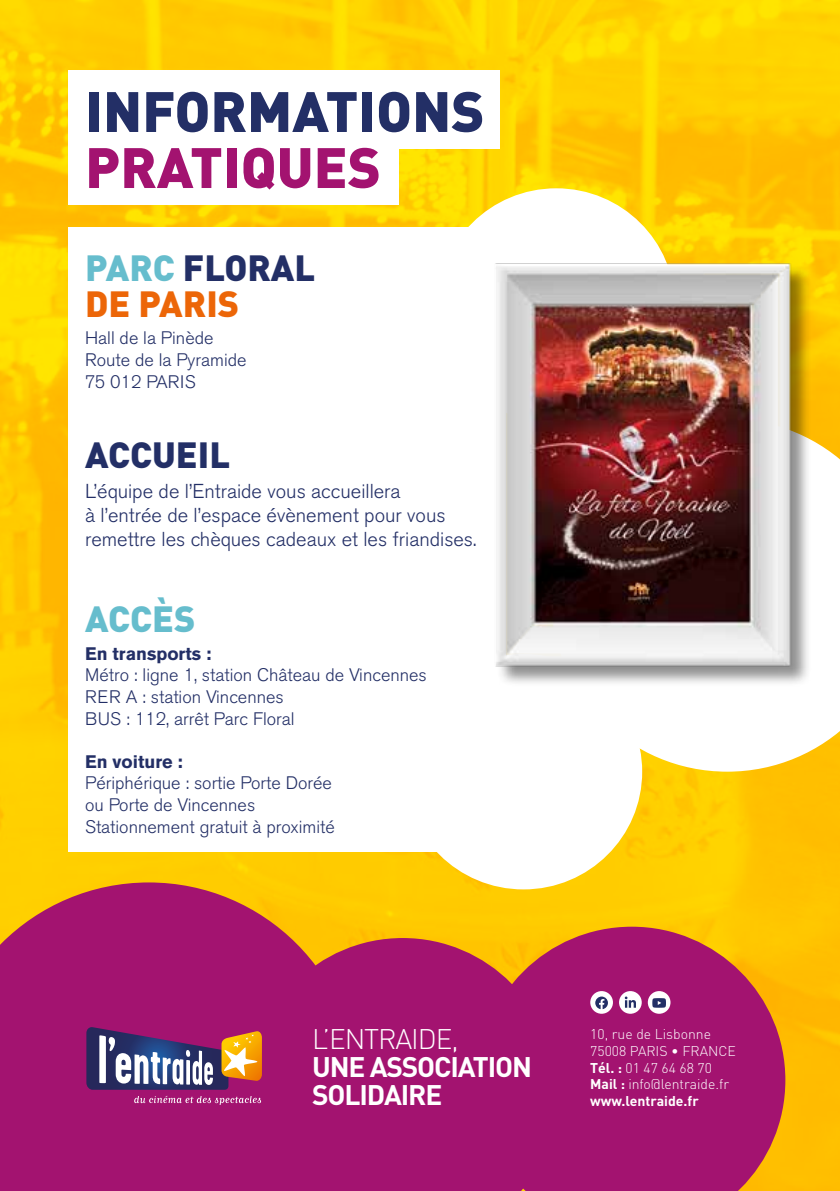
<style>
.page{position:relative;width:840px;height:1191px;background:#fff}
.page>*{position:absolute;margin:0;border:0;box-sizing:border-box;transform-origin:0 0}
.t1{font:900 56px "DIN";color:#232f66}
.t2{font:900 56px "DIN";color:#a31370}
.t3{font:900 36px/36px "DIN";color:#ec6608}
.t4{font:900 36px "DIN";color:#232f66}
.t5{font:900 36px "DIN";color:#66bdcd}
.t6{font:700 28px/28px "DIN";letter-spacing:-.04em;color:#fff}
.t7{font:300 28px "DIN";letter-spacing:-.04em;color:#fff}
.t8{font:300 20px/24px "Akzidenz Grotesk BE";color:#232f66}
.t9{font:300 18px/21.6px "Akzidenz Grotesk BE";color:#232f66}
.t10{font:700 18px "Akzidenz Grotesk BE";color:#232f66}
.t11{font:300 14px/16.8px "DIN";color:#fff}
.s1{color:#66bdcd}
.s2{color:#232f66}
.s3{font-weight:700}
</style>
<div class="page">
<img style="left:0;top:0;width:839px;height:1191px">
<svg style="left:628px;top:419px;width:211px;height:352px"></svg>
<svg style="left:0;top:882px;width:357px;height:309px;background:#ae2a61"></svg>
<div style="left:249px;top:938px;width:229px;height:253px;background:#a31370"></div>
<svg style="left:478px;top:926px;width:306px;height:265px;background:#ae2961"></svg>
<div style="left:404px;top:654px;width:237px;height:235px;background:#fff;border-radius:50%"></div>
<div style="left:437px;top:188px;width:237px;height:236px;background:#fff;border-radius:50%"></div>
<div style="left:68px;top:70px;width:431px;height:79px;background:#fff"></div>
<div style="left:68px;top:227px;width:437px;height:624px;background:#fff"></div>
<div style="left:68px;top:126px;width:330px;height:78px;background:#fff"></div>
<svg style="left:839px;top:0;width:1px;height:222px"></svg>
<svg style="left:134px;top:1095px;width:127px;height:10px"></svg>
<svg style="left:86px;top:1027px;width:176px;height:62px"></svg>
<svg style="left:618px;top:991px;width:23px;height:22px"></svg>
<svg style="left:624px;top:996px;width:11px;height:11px"></svg>
<div style="left:590px;top:991px;width:22px;height:22px;background:#fff;border-radius:50%"></div>
<svg style="left:595px;top:996px;width:12px;height:13px"></svg>
<svg style="left:647px;top:991px;width:23px;height:22px"></svg>
<svg style="left:652px;top:998px;width:13px;height:9px"></svg>
<img style="left:495px;top:238px;width:328px;height:480px">
<h1 class="t1" style="left:85px;top:74px;width:400px">INFORMATIONS</h1>
<h1 class="t2" style="left:85px;top:130px;width:297px">PRATIQUES</h1>
<h2 class="t3" style="left:85px;top:248px;width:231px"><span class="s1">PARC</span> <span class="s2">FLORAL<br></span>DE PARIS</h2>
<p class="t9" style="left:85px;top:327px;width:163px">Hall de la Pinède<br>Route de la Pyramide<br>75 012 PARIS</p>
<h2 class="t4" style="left:85px;top:431px;width:146px">ACCUEIL</h2>
<p class="t8" style="left:85px;top:479px;width:392px">L’équipe de l’Entraide vous accueillera<br>à l’entrée de l’espace évènement pour vous remettre les chèques cadeaux et les friandises.</p>
<h2 class="t5" style="left:85px;top:595px;width:112px">ACCÈS</h2>
<p class="t10" style="left:85px;top:643px;width:127px">En transports :</p>
<p class="t9" style="left:85px;top:664px;width:343px">Métro : ligne 1, station Château de Vincennes<br>RER A : station Vincennes<br>BUS : 112, arrêt Parc Floral</p>
<p class="t10" style="left:85px;top:751px;width:99px">En voiture :</p>
<p class="t9" style="left:85px;top:772px;width:251px">Périphérique : sortie Porte Dorée ou Porte de Vincennes<br>Stationnement gratuit à proximité</p>
<h3 class="t7" style="left:312px;top:1022px;width:148px">L’ENTRAIDE,</h3>
<h3 class="t6" style="left:312px;top:1052px;width:221px">UNE ASSOCIATION<br>SOLIDAIRE</h3>
<p class="t11" style="left:590px;top:1025px;width:147px">10, rue de Lisbonne<br>75008 PARIS • FRANCE<br><span class="s3">Tél. :</span> 01 47 64 68 70<br><span class="s3">Mail :</span> info@lentraide.fr <span class="s3">www.lentraide.fr</span></p>
</div>
